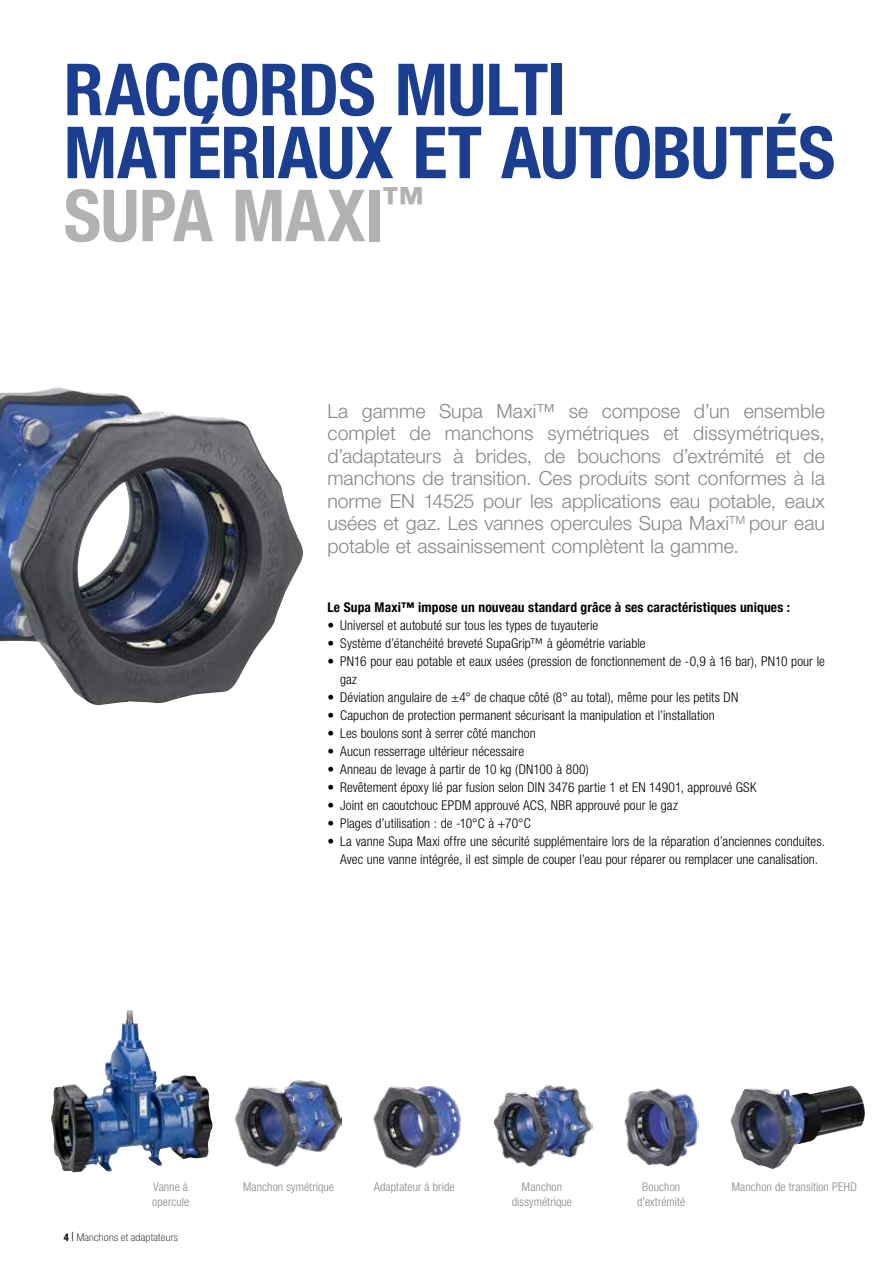
<style>
.page{position:relative;width:893px;height:1263px;background:#fff}
.page>*{position:absolute;margin:0;border:0;box-sizing:border-box;transform-origin:0 0}
.t1{font:700 condensed 72px/63px "Helvetica Neue LT Pro";letter-spacing:-.01em;color:#1b3e90}
.t2{font:300 19.5px/22.5px "Helvetica Neue LT Pro";color:#878787;text-align:justify}
.t3{font:300 condensed 13.5px/18px "Helvetica Neue LT Pro";letter-spacing:.005em;color:#000}
.t4{font:700 condensed 13.5px "Helvetica Neue LT Pro";letter-spacing:.01em;color:#000}
.t5{font:300 condensed 12px/15px "Helvetica Neue LT Pro";letter-spacing:.01em;color:#878787;text-align:center}
.t6{font:100 condensed 10.5px "Helvetica Neue LT Pro";letter-spacing:.02em;color:#000;scale:1.1 1}
.s1{color:#b2b2b2}
.s2{font-weight:700}
.s3{font-family:"Times New Roman";font-weight:700;font-stretch:normal}
</style>
<div class="page">
<img style="left:624px;top:1088px;width:74px;height:78px">
<img style="left:494px;top:1085px;width:99px;height:81px">
<img style="left:235px;top:1080px;width:107px;height:87px">
<img style="left:373px;top:1086px;width:88px;height:82px">
<img style="left:752px;top:1085px;width:99px;height:10px">
<img style="left:51px;top:1010px;width:155px;height:162px">
<img style="left:0;top:387px;width:303px;height:318px">
<h1 class="t1" style="left:64px;top:57px;width:773px">RACCORDS MULTI<br>MATÉRIAUX ET AUTOBUTÉS<br><span class="s1">SUPA MAXI</span><sup>™</sup></h1>
<p class="t2" style="left:327px;top:399px;width:499px">La gamme Supa Maxi™ se compose d’un ensemble complet de manchons symétriques et dissymétriques, d’adaptateurs à brides, de bouchons d’extrémité et de manchons de transition. Ces produits sont conformes à la norme EN 14525 pour les applications eau potable, eaux usées et gaz. Les vannes opercules Supa Maxi<sup>TM</sup> pour eau potable et assainissement complètent la gamme.</p>
<p class="t4" style="left:327px;top:599px;width:464px">Le Supa Maxi™ impose un nouveau standard grâce à ses caractéristiques uniques :</p>
<p class="t3" style="left:327px;top:616px;width:272px">• Universel et autobuté sur tous les types de tuyauterie</p>
<p class="t3" style="left:327px;top:634px;width:320px">• Système d’étanchéité breveté SupaGrip™ à géométrie variable</p>
<p class="t3" style="left:340px;top:652px;width:486px;text-indent:-13px">• PN16 pour eau potable et eaux usées (pression de fonctionnement de -0,9 à 16 bar), PN10 pour le gaz</p>
<p class="t3" style="left:327px;top:688px;width:412px">• Déviation angulaire de ±4° de chaque côté (8° au total), même pour les petits DN</p>
<p class="t3" style="left:327px;top:706px;width:389px">• Capuchon de protection permanent sécurisant la manipulation et l’installation</p>
<p class="t3" style="left:327px;top:724px;width:210px">• Les boulons sont à serrer côté manchon</p>
<p class="t3" style="left:327px;top:742px;width:198px">• Aucun resserrage ultérieur nécessaire</p>
<p class="t3" style="left:327px;top:760px;width:263px">• Anneau de levage à partir de 10 kg (DN100 à 800)</p>
<p class="t3" style="left:327px;top:778px;width:431px">• Revêtement époxy lié par fusion selon DIN 3476 partie 1 et EN 14901, approuvé GSK</p>
<p class="t3" style="left:327px;top:796px;width:352px">• Joint en caoutchouc EPDM approuvé ACS, NBR approuvé pour le gaz</p>
<p class="t3" style="left:327px;top:814px;width:205px">• Plages d’utilisation : de -10°C à +70°C</p>
<p class="t3" style="left:327px;top:832px;width:499px;text-align:center">• La vanne Supa Maxi offre une sécurité supplémentaire lors de la réparation d’anciennes conduites.<br>Avec une vanne intégrée, il est simple de couper l’eau pour réparer ou remplacer une canalisation.</p>
<p class="t5" style="left:153px;top:1179px;width:36px">Vanne à</p>
<p class="t5" style="left:732px;top:1179px;width:126px">Manchon de transition PEHD</p>
<p class="t5" style="left:152px;top:1194px;width:39px">opercule</p>
<p class="t5" style="left:243px;top:1179px;width:92px">Manchon symétrique</p>
<p class="t5" style="left:374px;top:1179px;width:82px">Adaptateur à bride</p>
<p class="t5" style="left:637px;top:1179px;width:50px">Bouchon d’extrémité</p>
<p class="t5" style="left:512px;top:1179px;width:62px">Manchon dissymétrique</p>
<p class="t6" style="left:64px;top:1231px;width:105px"><span class="s2">4</span> <span class="s3">|</span> Manchons et adaptateurs</p>
</div>
